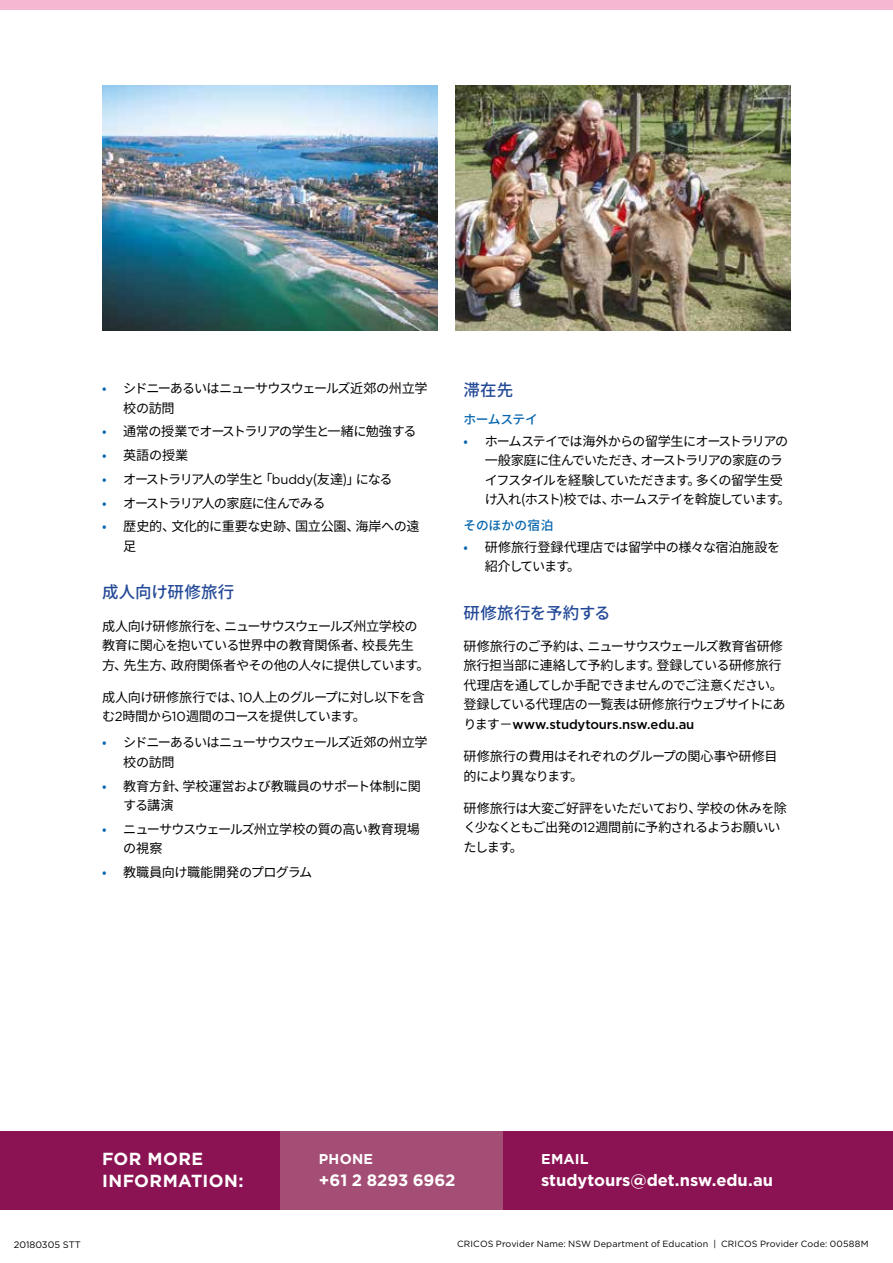
<style>
.page{position:relative;width:893px;height:1263px;background:#fff}
.page>*{position:absolute;margin:0;border:0;box-sizing:border-box;transform-origin:0 0}
.t1{font:700 17.4px/22.5px "Gotham";letter-spacing:.025em;color:#fff}
.t2{font:700 16.5px "Gotham";letter-spacing:-.005em;color:#fff}
.t3{font:500 16.5px "Noto Sans CJ Kjp";letter-spacing:.01em;color:#224896}
.t4{font:700 14.25px "Gotham";letter-spacing:.015em;color:#fff}
.t5{font:13.2px/19.5px "Noto Sans CJ Kjp";letter-spacing:-.05em;color:#000}
.t6{font:13.2px/19.5px "Noto Sans CJ Kjp";letter-spacing:-.075em;color:#000}
.t7{font:13.2px/19.5px "Noto Sans CJ Kjp";letter-spacing:-.03em;color:#000}
.t8{font:500 13.2px "Gotham";letter-spacing:-.01em;color:#000}
.t9{font:13.2px "Noto Sans CJ Kjp";letter-spacing:-.11em;color:#000}
.t10{font:13.2px/19.5px "Noto Sans CJ Kjp";letter-spacing:-.025em;color:#000}
.t11{font:13.2px "Noto Sans CJ Kjp";letter-spacing:-.09em;color:#000}
.t12{font:500 12.75px "Noto Sans CJ Kjp";color:#0766af}
.t13{font:9.3px "Gotham";color:#000}
.t14{font:9px "Gotham";letter-spacing:.015em;color:#000}
.s1{color:#0766af}
.s2{font-family:"Gotham"}
.s3{font-family:"Noto Sans CJ Kjp";font-weight:400}
</style>
<div class="page">
<img style="left:102px;top:85px;width:335px;height:246px">
<img style="left:455px;top:85px;width:336px;height:246px">
<div style="left:0;top:1131px;width:281px;height:79px;background:#8b1353"></div>
<div style="left:503px;top:1131px;width:390px;height:79px;background:#8b1353"></div>
<div style="left:281px;top:1131px;width:222px;height:79px;background:#a44e75"></div>
<div style="left:0;top:0;width:893px;height:10px;background:#f6b7d3"></div>
<p class="t5" style="left:123px;top:379px;width:306px;text-indent:-21px"><span class="s1">•</span> シドニーあるいはニューサウスウェールズ近郊の州立学校の訪問</p>
<p class="t5" style="left:102px;top:422px;width:316px"><span class="s1">•</span> 通常の授業でオーストラリアの学生と一緒に勉強する</p>
<p class="t5" style="left:102px;top:446px;width:88px"><span class="s1">•</span> 英語の授業</p>
<p class="t9" style="left:102px;top:472px;width:292px"><span class="s1">•</span> オーストラリア人の学生と「<span class="s2">buddy</span>(友達)」になる</p>
<p class="t11" style="left:102px;top:495px;width:225px"><span class="s1">•</span> オーストラリア人の家庭に住んでみる</p>
<p class="t10" style="left:123px;top:517px;width:298px;text-indent:-21px"><span class="s1">•</span> 歴史的、文化的に重要な史跡、国立公園、海岸への遠足</p>
<p class="t3" style="left:102px;top:583px;width:134px">成人向け研修旅行</p>
<p class="t5" style="left:102px;top:616px;width:329px">成人向け研修旅行を、ニューサウスウェールズ州立学校の教育に関心を抱いている世界中の教育関係者、校長先生方、先生方、政府関係者やその他の人々に提供しています。</p>
<p class="t5" style="left:102px;top:688px;width:324px">成人向け研修旅行では、<span class="s2">10</span>人上のグループに対し以下を含む<span class="s2">2</span>時間から<span class="s2">10</span>週間のコースを提供しています。</p>
<p class="t5" style="left:123px;top:733px;width:306px;text-indent:-21px"><span class="s1">•</span> シドニーあるいはニューサウスウェールズ近郊の州立学校の訪問</p>
<p class="t5" style="left:123px;top:776px;width:299px;text-indent:-21px"><span class="s1">•</span> 教育方針、学校運営および教職員のサポート体制に関する講演</p>
<p class="t5" style="left:123px;top:819px;width:298px;text-indent:-21px"><span class="s1">•</span> ニューサウスウェールズ州立学校の質の高い教育現場の視察</p>
<p class="t7" style="left:102px;top:863px;width:212px"><span class="s1">•</span> 教職員向け職能開発のプログラム</p>
<p class="t3" style="left:463px;top:380px;width:51px">滞在先</p>
<p class="t12" style="left:463px;top:412px;width:76px">ホームステイ</p>
<p class="t6" style="left:485px;top:431px;width:307px;text-indent:-21px"><span class="s1">•</span> ホームステイでは海外からの留学生にオーストラリアの一般家庭に住んでいただき、オーストラリアの家庭のライフスタイルを経験していただきます。多くの留学生受け入れ(ホスト)校では、ホームステイを斡旋しています。</p>
<p class="t12" style="left:463px;top:518px;width:91px">そのほかの宿泊</p>
<p class="t7" style="left:485px;top:537px;width:297px;text-indent:-21px"><span class="s1">•</span> 研修旅行登録代理店では留学中の様々な宿泊施設を紹介しています。</p>
<p class="t3" style="left:463px;top:603px;width:149px">研修旅行を予約する</p>
<p class="t5" style="left:463px;top:636px;width:324px">研修旅行のご予約は、ニューサウスウェールズ教育省研修旅行担当部に連絡して予約します。登録している研修旅行代理店を通してしか手配できませんのでご注意ください。登録している代理店の一覧表は研修旅行ウェブサイトにあ</p>
<p class="t8" style="left:463px;top:715px;width:232px"><span class="s3">ります－</span>www.studytours.nsw.edu.au</p>
<p class="t5" style="left:463px;top:747px;width:315px">研修旅行の費用はそれぞれのグループの関心事や研修目的により異なります。</p>
<p class="t5" style="left:463px;top:798px;width:325px">研修旅行は大変ご好評をいただいており、学校の休みを除く少なくともご出発の<span class="s2">12</span>週間前に予約されるようお願いいたします。</p>
<p class="t13" style="left:14px;top:1239px;width:69px">20180305 STT</p>
<h1 class="t1" style="left:102px;top:1147px;width:143px">FOR MORE<br>INFORMATION:</h1>
<p class="t4" style="left:541px;top:1149px;width:49px">EMAIL</p>
<p class="t4" style="left:319px;top:1149px;width:56px">PHONE</p>
<p class="t2" style="left:319px;top:1169px;width:138px">+61 2 8293 6962</p>
<p class="t2" style="left:541px;top:1169px;width:234px">studytours@det.nsw.edu.au</p>
<p class="t14" style="left:457px;top:1238px;width:413px">CRICOS Provider Name: NSW Department of Education | CRICOS Provider Code: 00588M</p>
</div>
